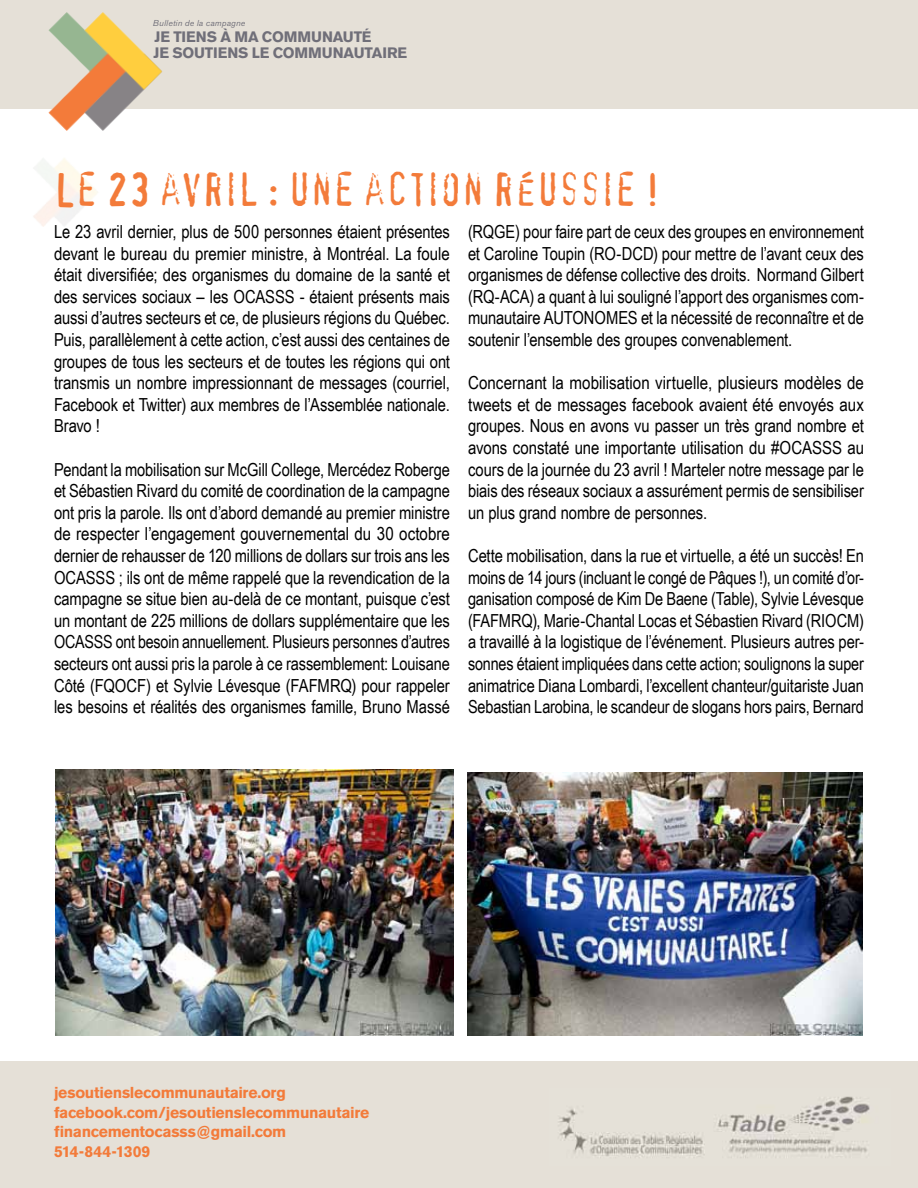
<style>
.page{position:relative;width:918px;height:1188px;background:#fff}
.page>*{position:absolute;margin:0;border:0;box-sizing:border-box;transform-origin:0 0}
.t1{font:45px "Confidential";letter-spacing:-.015em;color:#f37b3a}
.t2{font:18px/21.6px "Arial Narrow";letter-spacing:-.005em;color:#000;text-align:justify}
.t3{font:700 15.75px/19.5px "Akzidenz Grotesk BE";letter-spacing:-.02em;color:#f37b3a}
.t4{font:700 15px/16.4px "Akzidenz Grotesk BE";letter-spacing:-.01em;color:#706f79}
.t5{font:italic 8.55px "Akzidenz Grotesk BE";letter-spacing:.025em;color:#706f79}
</style>
<div class="page">
<div style="left:0;top:0;width:918px;height:109px;background:#e5e0d7"></div>
<div style="left:0;top:1062px;width:918px;height:126px;background:#e5e0d7"></div>
<img style="left:559px;top:1096px;width:311px;height:62px">
<img style="left:48px;top:12px;width:114px;height:119px">
<img style="left:467px;top:772px;width:395px;height:263px">
<img style="left:55px;top:770px;width:398px;height:265px">
<p class="t5" style="left:153px;top:17px;width:94px">Bulletin de la campagne</p>
<p class="t4" style="left:153px;top:28px;width:255px">JE TIENS À MA COMMUNAUTÉ<br>JE SOUTIENS LE COMMUNAUTAIRE</p>
<h1 class="t1" style="left:54px;top:170px;width:607px">LE 23 AVRIL : UNE ACTION RÉUSSIE !</h1>
<p class="t2" style="left:54px;top:220px;width:398px">Le 23 avril dernier, plus de 500 personnes étaient présentes devant le bureau du premier ministre, à Montréal. La foule était diversifiée; des organismes du domaine de la santé et des services sociaux – les OCASSS - étaient présents mais aussi d’autres secteurs et ce, de plusieurs régions du Québec.<br>Puis, parallèlement à cette action, c’est aussi des centaines de groupes de tous les secteurs et de toutes les régions qui ont transmis un nombre impressionnant de messages (courriel, Facebook et Twitter) aux membres de l’Assemblée nationale.<br>Bravo !</p>
<p class="t2" style="left:54px;top:458px;width:398px">Pendant la mobilisation sur McGill College, Mercédez Roberge et Sébastien Rivard du comité de coordination de la campagne ont pris la parole. Ils ont d’abord demandé au premier ministre de respecter l’engagement gouvernemental du 30 octobre dernier de rehausser de 120 millions de dollars sur trois ans les OCASSS ; ils ont de même rappelé que la revendication de la campagne se situe bien au-delà de ce montant, puisque c’est un montant de 225 millions de dollars supplémentaire que les OCASSS ont besoin annuellement. Plusieurs personnes d’autres secteurs ont aussi pris la parole à ce rassemblement: Louisane Côté (FQOCF) et Sylvie Lévesque (FAFMRQ) pour rappeler les besoins et réalités des organismes famille, Bruno Massé</p>
<p class="t2" style="left:468px;top:220px;width:398px">(RQGE) pour faire part de ceux des groupes en environnement et Caroline Toupin (RO-DCD) pour mettre de l’avant ceux des organismes de défense collective des droits. Normand Gilbert (RQ-ACA) a quant à lui souligné l’apport des organismes com&shy;munautaire AUTONOMES et la nécessité de reconnaître et de soutenir l’ensemble des groupes convenablement.</p>
<p class="t2" style="left:468px;top:371px;width:398px">Concernant la mobilisation virtuelle, plusieurs modèles de tweets et de messages facebook avaient été envoyés aux groupes. Nous en avons vu passer un très grand nombre et avons constaté une importante utilisation du #OCASSS au cours de la journée du 23 avril ! Marteler notre message par le biais des réseaux sociaux a assurément permis de sensibiliser un plus grand nombre de personnes.</p>
<p class="t2" style="left:468px;top:544px;width:398px">Cette mobilisation, dans la rue et virtuelle, a été un succès! En moins de 14 jours (incluant le congé de Pâques !), un comité d’or&shy;ganisation composé de Kim De Baene (Table), Sylvie Lévesque (FAFMRQ), Marie-Chantal Locas et Sébastien Rivard (RIOCM) a travaillé à la logistique de l’événement. Plusieurs autres per&shy;sonnes étaient impliquées dans cette action; soulignons la super animatrice Diana Lombardi, l’excellent chanteur/guitariste Juan Sebastian Larobina, le scandeur de slogans hors pairs, Bernard</p>
<p class="t3" style="left:54px;top:1083px;width:317px">jesoutienslecommunautaire.org facebook.com/jesoutienslecommunautaire financementocasss@gmail.com<br>514-844-1309</p>
</div>
